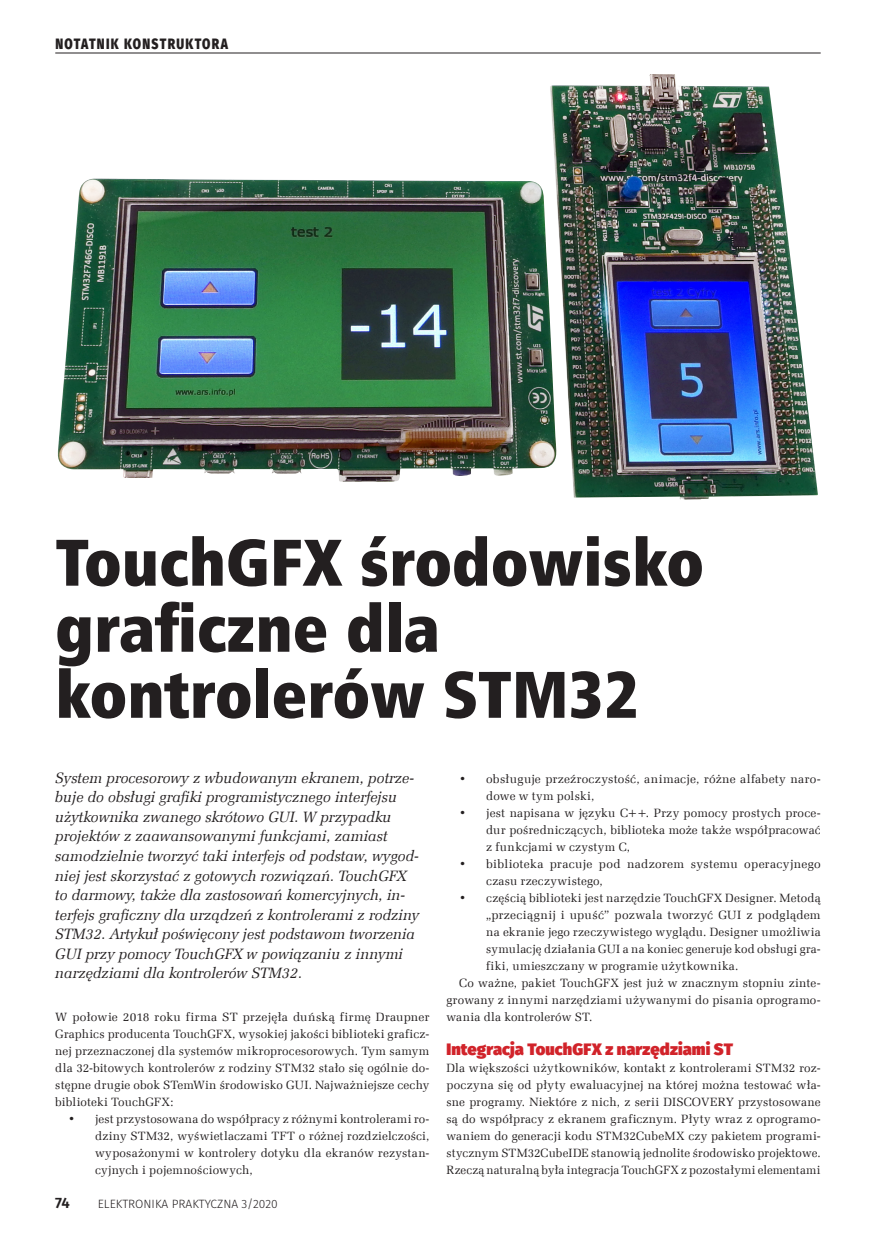
<style>
.page{position:relative;width:893px;height:1234px;background:#fff}
.page>*{position:absolute;margin:0;border:0;box-sizing:border-box;transform-origin:0 0}
._9_tytul{font:66px/66px "Humnst 777 X Blk Cn EU";color:#231f20}
._3_Srodtytul{font:900 16.5px "Fira Sans";letter-spacing:.005em;color:#d1232a}
._2_lead_do_wszystkie{font:italic 15px/19.5px "Zapf Ellipt EU";color:#231f20}
.t1{font:800 15px "Fira Sans";letter-spacing:.11em;color:#231f20;scale:.8 1}
.t2{font:600 15px "Fira Sans";color:#231f20}
._1_Body{font:12px/17px "Zapf Ellipt EU";letter-spacing:.02em;color:#231f20;text-align:justify}
.t3{font:300 12px "Fira Sans";color:#231f20}
</style>
<div class="page">
<img style="left:58px;top:74px;width:760px;height:425px">
<hr style="left:55px;top:53px;width:766px;height:1px;background:#231f20">
<p class="t1" style="left:55px;top:30px;width:217px">NOTATNIK KONSTRUKTORA</p>
<p class="_9_tytul" style="left:55px;top:530px;width:650px">TouchGFX środowisko graficzne dla kontrolerów STM32</p>
<p class="_2_lead_do_wszystkie" style="left:55px;top:768px;width:366px">System procesorowy z wbudowanym ekranem, potrze&shy;buje do obsługi grafiki programistycznego interfejsu użytkownika zwanego skrótowo GUI. W przypadku projektów z zaawansowanymi funkcjami, zamiast samodzielnie tworzyć taki interfejs od podstaw, wygod&shy;niej jest skorzystać z gotowych rozwiązań. TouchGFX to darmowy, także dla zastosowań komercyjnych, in&shy;terfejs graficzny dla urządzeń z kontrolerami z rodziny STM32. Artykuł poświęcony jest podstawom tworzenia GUI przy pomocy TouchGFX w powiązaniu z innymi narzędziami dla kontrolerów STM32.</p>
<p class="_1_Body" style="left:486px;top:770px;width:336px;text-indent:-27px">• obsługuje przeźroczystość, animacje, różne alfabety naro&shy;dowe w tym polski,</p>
<p class="_1_Body" style="left:486px;top:804px;width:336px;text-indent:-27px">• jest napisana w języku C++. Przy pomocy prostych proce&shy;dur pośredniczących, biblioteka może także współpracować z funkcjami w czystym C,</p>
<p class="_1_Body" style="left:486px;top:855px;width:336px;text-indent:-27px">• biblioteka pracuje pod nadzorem systemu operacyjnego czasu rzeczywistego,</p>
<p class="_1_Body" style="left:486px;top:889px;width:336px;text-indent:-27px">• częścią biblioteki jest narzędzie TouchGFX Designer. Metodą „przeciągnij i upuść” pozwala tworzyć GUI z podglądem na ekranie jego rzeczywistego wyglądu. Designer umożliwia symulację działania GUI a na koniec generuje kod obsługi gra&shy;fiki, umieszczany w programie użytkownika.</p>
<p class="_1_Body" style="left:446px;top:974px;width:376px;text-indent:13px">Co ważne, pakiet TouchGFX jest już w znacznym stopniu zinte&shy;growany z innymi narzędziami używanymi do pisania oprogramo&shy;wania dla kontrolerów ST.</p>
<p class="_3_Srodtytul" style="left:446px;top:1033px;width:288px">Integracja TouchGFX z narzędziami ST</p>
<p class="_1_Body" style="left:446px;top:1059px;width:376px">Dla większości użytkowników, kontakt z kontrolerami STM32 roz&shy;poczyna się od płyty ewaluacyjnej na której można testować wła&shy;sne programy. Niektóre z nich, z serii DISCOVERY przystosowane są do współpracy z ekranem graficznym. Płyty wraz z oprogramo&shy;waniem do generacji kodu STM32CubeMX czy pakietem programi&shy;stycznym STM32CubeIDE stanowią jednolite środowisko projektowe.<br>Rzeczą naturalną była integracja TouchGFX z pozostałymi elementami</p>
<p class="_1_Body" style="left:55px;top:1008px;width:376px">W połowie 2018 roku firma ST przejęła duńską firmę Draupner Graphics producenta TouchGFX, wysokiej jakości biblioteki graficz&shy;nej przeznaczonej dla systemów mikroprocesorowych. Tym samym dla 32-bitowych kontrolerów z rodziny STM32 stało się ogólnie do&shy;stępne drugie obok STemWin środowisko GUI. Najważniejsze cechy biblioteki TouchGFX:</p>
<p class="_1_Body" style="left:95px;top:1110px;width:336px;text-indent:-27px">• jest przystosowana do współpracy z różnymi kontrolerami ro&shy;dziny STM32, wyświetlaczami TFT o różnej rozdzielczości, wyposażonymi w kontrolery dotyku dla ekranów rezystan&shy;cyjnych i pojemnościowych,</p>
<p class="t2" style="left:55px;top:1190px;width:16px">74</p>
<p class="t3" style="left:98px;top:1195px;width:181px">ELEKTRONIKA PRAKTYCZNA 3/2020</p>
</div>
